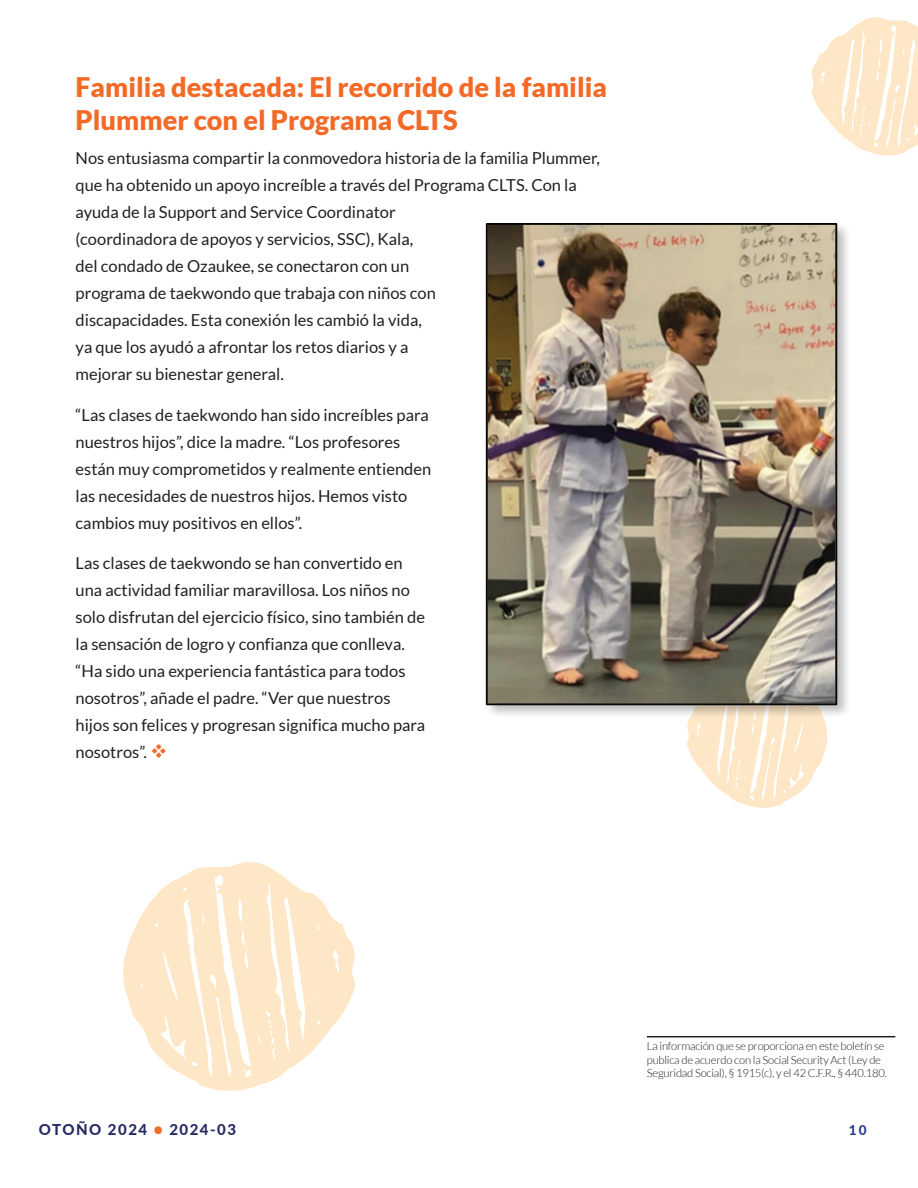
<style>
.page{position:relative;width:918px;height:1188px;background:#fff}
.page>*{position:absolute;margin:0;border:0;box-sizing:border-box;transform-origin:0 0}
.Heading_1{font:900 27px/33px "Lato";color:#f36a27}
.Body_Text_for_Newsletter{font:16.5px/27px "Lato";color:#231f20}
.t1{font:800 15px "Lato";letter-spacing:.1em;color:#272965}
.t2{font:800 13.5px "Lato";color:#253f8e}
.t3{font:300 11.25px/13.5px "Lato";letter-spacing:-.02em;color:#231f20}
.s1{color:#f36a27}
</style>
<div class="page">
<hr style="left:647px;top:1036px;width:248px;height:1px;background:#231f20">
<svg style="left:687px;top:719px;width:140px;height:89px"></svg>
<div style="left:485px;top:222px;width:367px;height:497px;background:#231f20;opacity:.3"></div>
<img style="left:485px;top:222px;width:352px;height:483px">
<svg style="left:123px;top:862px;width:233px;height:229px;fill:#fde7c6"></svg>
<svg style="left:811px;top:17px;width:107px;height:139px"></svg>
<p class="Heading_1" style="left:76px;top:70px;width:533px">Familia destacada: El recorrido de la familia<br>Plummer con el Programa CLTS</p>
<p class="Body_Text_for_Newsletter" style="left:76px;top:145px;width:526px">Nos entusiasma compartir la conmovedora historia de la familia Plummer, que ha obtenido un apoyo increíble a través del Programa CLTS. Con la ayuda de la Support and Service Coordinator<br>(coordinadora de apoyos y servicios, SSC), Kala,<br>del condado de Ozaukee, se conectaron con un<br>programa de taekwondo que trabaja con niños con<br>discapacidades. Esta conexión les cambió la vida,<br>ya que los ayudó a afrontar los retos diarios y a<br>mejorar su bienestar general.</p>
<p class="Body_Text_for_Newsletter" style="left:76px;top:401px;width:357px">“Las clases de taekwondo han sido increíbles para nuestros hijos”, dice la madre. “Los profesores están muy comprometidos y realmente entienden las necesidades de nuestros hijos. Hemos visto cambios muy positivos en ellos”.</p>
<p class="Body_Text_for_Newsletter" style="left:76px;top:550px;width:351px">Las clases de taekwondo se han convertido en una actividad familiar maravillosa. Los niños no solo disfrutan del ejercicio físico, sino también de la sensación de logro y confianza que conlleva. “Ha sido una experiencia fantástica para todos nosotros”, añade el padre. “Ver que nuestros hijos son felices y progresan significa mucho para nosotros”. <span class="s1">❖</span></p>
<p class="t3" style="left:647px;top:1040px;width:242px">La información que se proporciona en este boletín se publica de acuerdo con la Social Security Act (Ley de<br>Seguridad Social), § 1915(c), y el 42 C.F.R., § 440.180.</p>
<p class="t1" style="left:39px;top:1119px;width:199px">OTOÑO 2024 <span class="s1">●</span> 2024-03</p>
<p class="t2" style="left:849px;top:1120px;width:19px">10</p>
</div>
